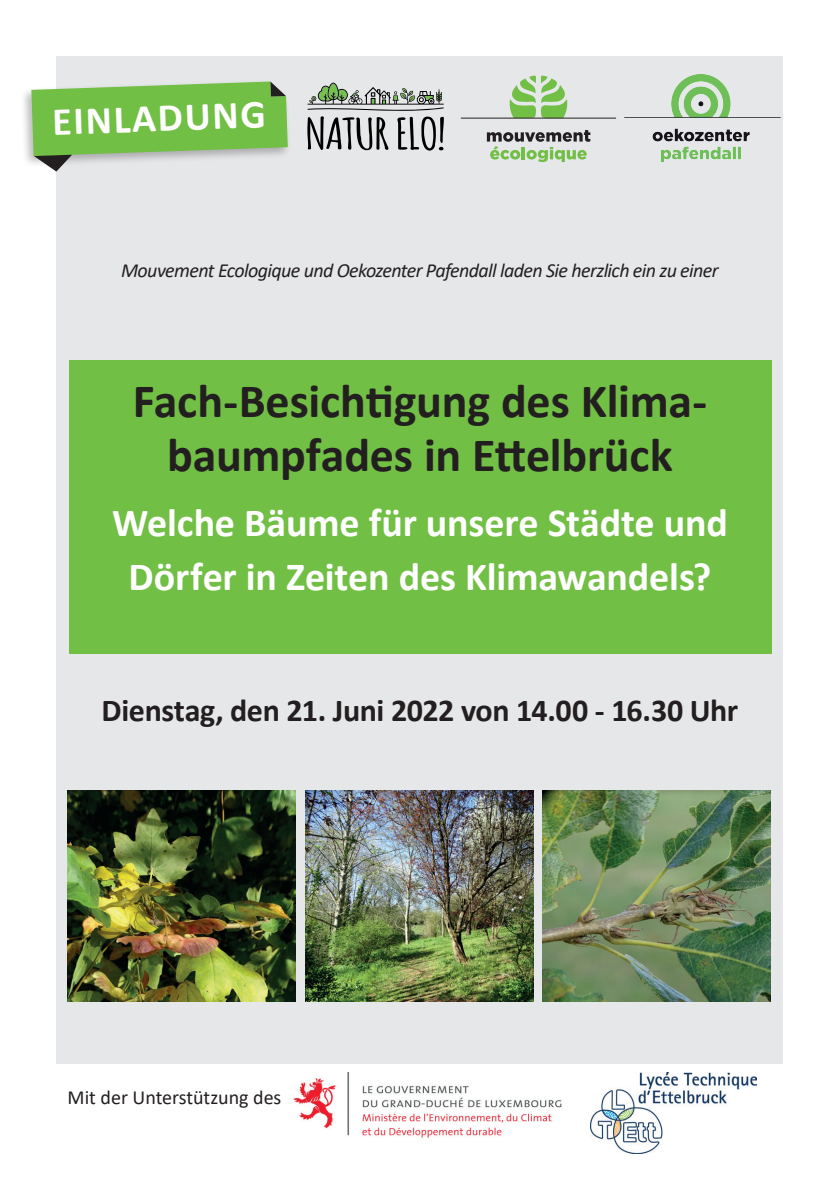
<style>
.page{position:relative;width:840px;height:1191px;background:#fff}
.page>*{position:absolute;margin:0;border:0;box-sizing:border-box;transform-origin:0 0}
.t1{font:700 48px/54px "Calibri";letter-spacing:-.005em;color:#231f20;text-align:center}
.t2{font:700 40px/54px "Calibri";letter-spacing:-.005em;color:#fff;text-align:center}
.t3{font:700 32px "Calibri";letter-spacing:-.015em;color:#231f20}
.t4{font:italic 20px "Calibri";letter-spacing:-.03em;color:#231f20}
.t5{font:20px "Calibri";color:#231f20}
</style>
<div class="page">
<div style="left:57px;top:56px;width:725px;height:1007px;background:#e6e7e9"></div>
<img style="left:293px;top:1072px;width:269px;height:66px">
<div style="left:69px;top:360px;width:702px;height:293px;background:#71bf44"></div>
<img style="left:624px;top:75px;width:159px;height:86px">
<div style="left:20px;top:78px;width:271px;height:89px;background:#231f20;opacity:.3"></div>
<svg style="left:31px;top:82px;width:256px;height:90px"></svg>
<svg style="left:509px;top:75px;width:58px;height:43px"></svg>
<hr style="left:460px;top:118px;width:155px;height:1px;background:#231f20">
<svg style="left:486px;top:130px;width:104px;height:32px"></svg>
<svg style="left:307px;top:83px;width:136px;height:68px"></svg>
<img style="left:590px;top:1072px;width:166px;height:81px">
<img style="left:68px;top:790px;width:227px;height:212px">
<img style="left:305px;top:790px;width:228px;height:212px">
<img style="left:542px;top:790px;width:227px;height:212px">
<p class="t2" style="left:51px;top:94px;width:215px;rotate:-2deg">EINLADUNG</p>
<p class="t4" style="left:121px;top:256px;width:598px">Mouvement Ecologique und Oekozenter Pafendall laden Sie herzlich ein zu einer</p>
<p class="t1" style="left:133px;top:373px;width:575px">Fach-Besichtigung des Klima&shy;baumpfades in Ettelbrück</p>
<p class="t2" style="left:112px;top:495px;width:617px">Welche Bäume für unsere Städte und<br>Dörfer in Zeiten des Klimawandels?</p>
<p class="t3" style="left:102px;top:687px;width:637px">Dienstag, den 21. Juni 2022 von 14.00 - 16.30 Uhr</p>
<p class="t5" style="left:68px;top:1084px;width:215px">Mit der Unterstützung des</p>
</div>
